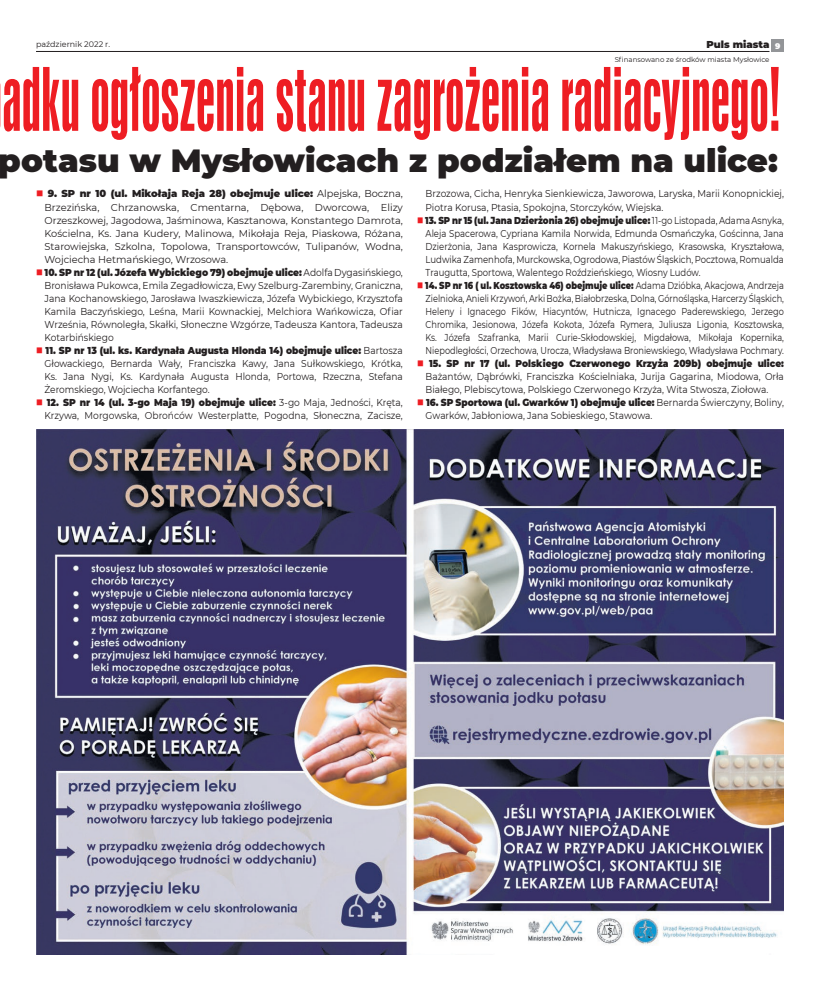
<style>
.page{position:relative;width:820px;height:993px;background:#fff}
.page>*{position:absolute;margin:0;border:0;box-sizing:border-box;transform-origin:0 0}
.t1{font:81.6px "Swis 924 EU";color:#ee1d23;scale:.74 1}
.t2{font:900 32px "Montserrat";color:#231f20}
.t3{font:10px/13px "Montserrat";color:#231f20;text-align:justify;scale:.91 1}
.t4{font:10px/13px "Montserrat";color:#231f20;text-align:justify;scale:.9 1}
.t5{font:10px/13px "Montserrat";color:#231f20;text-align:justify;scale:.82 1}
.t6{font:10px/13px "Montserrat";color:#231f20;text-align:justify;scale:.85 1}
.t7{font:10px/13px "Montserrat";color:#231f20;text-align:justify}
.tekst{font:900 10px "Montserrat";color:#231f20}
.t8{font:8px "Montserrat";color:#231f20}
.tekst-2{font:900 8px "Montserrat";color:#fff}
.tekst-3{font:7px "Montserrat";color:#231f20}
.s1{color:#ee1d23}
.s2{font-weight:900}
</style>
<div class="page">
<img style="left:36px;top:430px;width:747px;height:524px">
<div style="left:771px;top:40px;width:12px;height:12px;background:#939598"></div>
<hr style="left:36px;top:51px;width:733px;height:1px;background:#231f20">
<p class="t8" style="left:36px;top:39px;width:76px">październik 2022 r.</p>
<p class="tekst" style="left:706px;top:37px;width:65px">Puls miasta</p>
<p class="tekst-2" style="left:775px;top:40px;width:7px">9</p>
<p class="tekst-3" style="left:614px;top:55px;width:156px">Sfinansowano ze środków miasta Mysłowice</p>
<h1 class="t1" style="left:2px;top:50px;width:1053px">adku ogłoszenia stanu zagrożenia radiacyjnego!</h1>
<h2 class="t2" style="left:-1px;top:136px;width:780px">potasu w Mysłowicach z podziałem na ulice:</h2>
<p class="t7" style="left:45px;top:187px;width:360px;text-indent:-9px"><span class="s1">■</span> <span class="s2">9. SP nr 10 (ul. Mikołaja Reja 28) obejmuje ulice:</span> Alpejska, Boczna, Brzezińska, Chrzanowska, Cmentarna, Dębowa, Dworcowa, Elizy Orzeszkowej, Jagodowa, Jaśminowa, Kasztanowa, Konstantego Damrota, Kościelna, Ks. Jana Kudery, Malinowa, Mikołaja Reja, Piaskowa, Różana, Starowiejska, Szkolna, Topolowa, Transportowców, Tulipanów, Wodna, Wojciecha Hetmańskiego, Wrzosowa.</p>
<p class="t3" style="left:45px;top:265px;width:395px;text-indent:-9px"><span class="s1">■</span> <span class="s2">10. SP nr 12 (ul. Józefa Wybickiego 79) obejmuje ulice:</span> Adolfa Dygasińskiego, Bronisława Pukowca, Emila Zegadłowicza, Ewy Szelburg-Zarembiny, Graniczna, Jana Kochanowskiego, Jarosława Iwaszkiewicza, Józefa Wybickiego, Krzysztofa Kamila Baczyńskiego, Leśna, Marii Kownackiej, Melchiora Wańkowicza, Ofiar Września, Równoległa, Skałki, Słoneczne Wzgórze, Tadeusza Kantora, Tadeusza Kotarbińskiego</p>
<p class="t4" style="left:45px;top:343px;width:399px;text-indent:-9px"><span class="s1">■</span> <span class="s2">11. SP nr 13 (ul. ks. Kardynała Augusta Hlonda 14) obejmuje ulice:</span> Bartosza Głowackiego, Bernarda Wały, Franciszka Kawy, Jana Sułkowskiego, Krótka, Ks. Jana Nygi, Ks. Kardynała Augusta Hlonda, Portowa, Rzeczna, Stefana Żeromskiego, Wojciecha Korfantego.</p>
<p class="t3" style="left:36px;top:396px;width:404px;text-align:right"><span class="s1">■</span> <span class="s2">12. SP nr 14 (ul. 3-go Maja 19) obejmuje ulice:</span> 3-go Maja, Jedności, Kręta,<br>Krzywa, Morgowska, Obrońców Westerplatte, Pogodna, Słoneczna, Zacisze,</p>
<p class="t3" style="left:425px;top:187px;width:395px">Brzozowa, Cicha, Henryka Sienkiewicza, Jaworowa, Laryska, Marii Konopnickiej,<br>Piotra Korusa, Ptasia, Spokojna, Storczyków, Wiejska.</p>
<p class="t6" style="left:425px;top:213px;width:423px;text-indent:-9px"><span class="s1">■</span> <span class="s2">13. SP nr 15 (ul. Jana Dzierżonia 26) obejmuje ulice:</span> 11-go Listopada, Adama Asnyka, Aleja Spacerowa, Cypriana Kamila Norwida, Edmunda Osmańczyka, Gościnna, Jana Dzierżonia, Jana Kasprowicza, Kornela Makuszyńskiego, Krasowska, Kryształowa, Ludwika Zamenhofa, Murckowska, Ogrodowa, Piastów Śląskich, Pocztowa, Romualda Traugutta, Sportowa, Walentego Roździeńskiego, Wiosny Ludów.</p>
<p class="t5" style="left:425px;top:278px;width:438px;text-indent:-9px"><span class="s1">■</span> <span class="s2">14. SP nr 16 ( ul. Kosztowska 46) obejmuje ulice:</span> Adama Dzióbka, Akacjowa, Andrzeja Zielnioka, Anieli Krzywoń, Arki Bożka, Białobrzeska, Dolna, Górnośląska, Harcerzy Śląskich, Heleny i Ignacego Fików, Hiacyntów, Hutnicza, Ignacego Paderewskiego, Jerzego Chromika, Jesionowa, Józefa Kokota, Józefa Rymera, Juliusza Ligonia, Kosztowska, Ks. Józefa Szafranka, Marii Curie-Skłodowskiej, Migdałowa, Mikołaja Kopernika, Niepodległości, Orzechowa, Urocza, Władysława Broniewskiego, Władysława Pochmary.</p>
<p class="t4" style="left:425px;top:356px;width:399px;text-indent:-9px"><span class="s1">■</span> <span class="s2">15. SP nr 17 (ul. Polskiego Czerwonego Krzyża 209b) obejmuje ulice:<br></span>Bażantów, Dąbrówki, Franciszka Kościelniaka, Jurija Gagarina, Miodowa, Orła Białego, Plebiscytowa, Polskiego Czerwonego Krzyża, Wita Stwosza, Ziołowa.</p>
<p class="t4" style="left:425px;top:396px;width:399px;text-indent:-9px"><span class="s1">■</span> <span class="s2">16. SP Sportowa (ul. Gwarków 1) obejmuje ulice:</span> Bernarda Świerczyny, Boliny,<br>Gwarków, Jabłoniowa, Jana Sobieskiego, Stawowa.</p>
</div>
